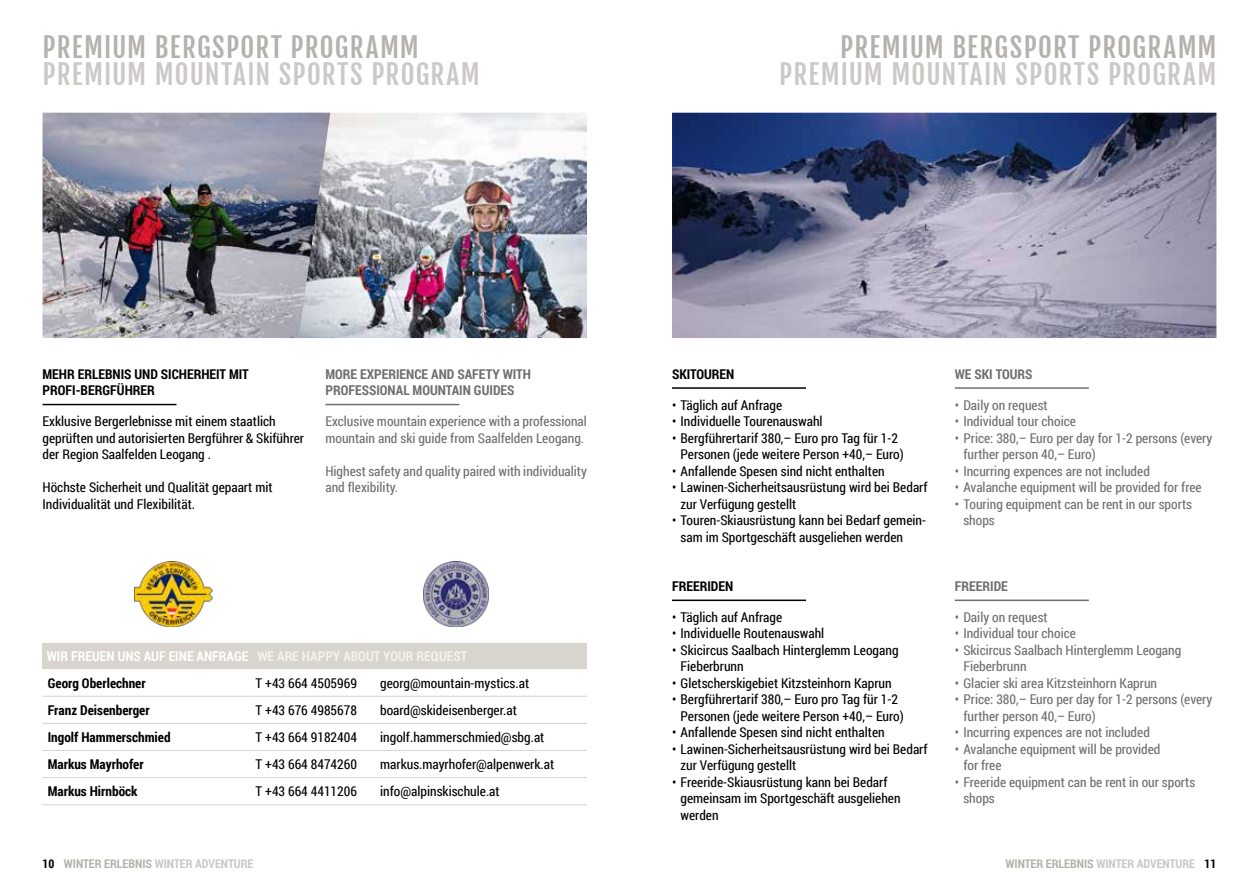
<style>
.page{position:relative;width:1259px;height:893px;background:#fff}
.page>*{position:absolute;margin:0;border:0;box-sizing:border-box;transform-origin:0 0}
.t1{font:27px "Fjalla One";letter-spacing:.045em;color:#cbc8c5}
.t2{font:27px "Fjalla One";letter-spacing:.045em;color:#b5b2ae}
.t3{font:13.5px/16.5px "Roboto Condensed";color:#000}
.t4{font:13.5px/16.5px "Roboto Condensed";color:#706f6f}
.t5{font:700 13.5px/16.5px "Roboto Condensed";color:#000}
.t6{font:700 13.5px/16.5px "Roboto Condensed";color:#706f6f}
.t7{font:700 13.5px/27.2px "Roboto Condensed";color:#fff}
.t8{font:700 12px "Roboto Condensed";color:#cbc8c5}
.s1{color:#f4f2f0}
.s2{color:#000}
.s3{color:#b5b2ae}
</style>
<div class="page">
<img style="left:330px;top:113px;width:257px;height:225px">
<img style="left:672px;top:113px;width:544px;height:225px">
<img style="left:43px;top:113px;width:287px;height:225px">
<hr style="left:43px;top:404px;width:133px;height:1px;background:#000">
<hr style="left:325px;top:404px;width:134px;height:1px;background:#706f6f">
<hr style="left:672px;top:387px;width:134px;height:2px;background:#000">
<hr style="left:672px;top:600px;width:134px;height:1px;background:#000">
<hr style="left:955px;top:387px;width:134px;height:2px;background:#706f6f">
<hr style="left:955px;top:600px;width:134px;height:1px;background:#706f6f">
<img style="left:135px;top:562px;width:77px;height:64px">
<img style="left:424px;top:562px;width:64px;height:64px">
<div style="left:43px;top:644px;width:544px;height:25px;background:#d8d4ce"></div>
<hr style="left:43px;top:696px;width:207px;height:1px;background:#d8d4ce">
<hr style="left:250px;top:696px;width:125px;height:1px;background:#d8d4ce">
<hr style="left:375px;top:696px;width:212px;height:1px;background:#d8d4ce">
<hr style="left:43px;top:723px;width:207px;height:1px;background:#d8d4ce">
<hr style="left:250px;top:723px;width:125px;height:1px;background:#d8d4ce">
<hr style="left:375px;top:723px;width:212px;height:1px;background:#d8d4ce">
<hr style="left:43px;top:750px;width:207px;height:1px;background:#d8d4ce">
<hr style="left:250px;top:750px;width:125px;height:1px;background:#d8d4ce">
<hr style="left:375px;top:750px;width:212px;height:1px;background:#d8d4ce">
<hr style="left:43px;top:777px;width:207px;height:1px;background:#d8d4ce">
<hr style="left:250px;top:777px;width:125px;height:1px;background:#d8d4ce">
<hr style="left:375px;top:777px;width:212px;height:1px;background:#d8d4ce">
<hr style="left:43px;top:804px;width:207px;height:1px;background:#d8d4ce">
<hr style="left:250px;top:804px;width:125px;height:1px;background:#d8d4ce">
<hr style="left:375px;top:804px;width:212px;height:1px;background:#d8d4ce">
<h1 class="t2" style="left:43px;top:31px;width:378px">PREMIUM BERGSPORT PROGRAMM</h1>
<h1 class="t1" style="left:43px;top:58px;width:439px">PREMIUM MOUNTAIN SPORTS PROGRAM</h1>
<h1 class="t2" style="left:840px;top:31px;width:378px">PREMIUM BERGSPORT PROGRAMM</h1>
<h1 class="t1" style="left:779px;top:58px;width:439px">PREMIUM MOUNTAIN SPORTS PROGRAM</h1>
<p class="t5" style="left:43px;top:365px;width:208px">MEHR ERLEBNIS UND SICHERHEIT MIT<br>PROFI-BERGFÜHRER</p>
<p class="t3" style="left:43px;top:413px;width:263px">Exklusive Bergerlebnisse mit einem staatlich geprüften und autorisierten Bergführer &amp; Skiführer der Region Saalfelden Leogang .</p>
<p class="t3" style="left:43px;top:478px;width:232px">Höchste Sicherheit und Qualität gepaart mit<br>Individualität und Flexibilität.</p>
<p class="t6" style="left:325px;top:365px;width:207px">MORE EXPERIENCE AND SAFETY WITH<br>PROFESSIONAL MOUNTAIN GUIDES</p>
<p class="t4" style="left:325px;top:413px;width:263px">Exclusive mountain experience with a professional mountain and ski guide from Saalfelden Leogang.</p>
<p class="t4" style="left:325px;top:462px;width:263px">Highest safety and quality paired with individuality and flexibility.</p>
<p class="t7" style="left:47px;top:642px;width:422px">WIR FREUEN UNS AUF EINE ANFRAGE <span class="s1">WE ARE HAPPY ABOUT YOUR REQUEST<br></span><span class="s2">Georg Oberlechner</span></p>
<p class="t3" style="left:256px;top:674px;width:103px">T +43 664 4505969</p>
<p class="t3" style="left:380px;top:674px;width:151px">georg@mountain-mystics.at</p>
<p class="t5" style="left:48px;top:701px;width:104px">Franz Deisenberger</p>
<p class="t3" style="left:256px;top:701px;width:103px">T +43 676 4985678</p>
<p class="t3" style="left:380px;top:701px;width:138px">board@skideisenberger.at</p>
<p class="t5" style="left:48px;top:728px;width:124px">Ingolf Hammerschmied</p>
<p class="t3" style="left:256px;top:728px;width:103px">T +43 664 9182404</p>
<p class="t3" style="left:380px;top:728px;width:166px">ingolf.hammerschmied@sbg.at</p>
<p class="t5" style="left:48px;top:755px;width:97px">Markus Mayrhofer</p>
<p class="t3" style="left:256px;top:756px;width:103px">T +43 664 8474260</p>
<p class="t3" style="left:380px;top:756px;width:176px">markus.mayrhofer@alpenwerk.at</p>
<p class="t5" style="left:48px;top:783px;width:91px">Markus Hirnböck</p>
<p class="t3" style="left:256px;top:783px;width:103px">T +43 664 4411206</p>
<p class="t3" style="left:380px;top:783px;width:121px">info@alpinskischule.at</p>
<p class="t5" style="left:672px;top:365px;width:64px">SKITOUREN</p>
<p class="t3" style="left:672px;top:396px;width:112px">• Täglich auf Anfrage</p>
<p class="t3" style="left:672px;top:413px;width:152px">• Individuelle Tourenauswahl</p>
<p class="t3" style="left:680px;top:429px;width:225px;text-indent:-9px">• Bergführertarif 380,– Euro pro Tag für 1-2<br>Personen (jede weitere Person +40,– Euro)</p>
<p class="t3" style="left:672px;top:462px;width:214px">• Anfallende Spesen sind nicht enthalten</p>
<p class="t3" style="left:680px;top:478px;width:249px;text-indent:-9px">• Lawinen-Sicherheitsausrüstung wird bei Bedarf zur Verfügung gestellt</p>
<p class="t3" style="left:680px;top:511px;width:247px;text-indent:-9px">• Touren-Skiausrüstung kann bei Bedarf gemein&shy;sam im Sportgeschäft ausgeliehen werden</p>
<p class="t5" style="left:672px;top:577px;width:63px">FREERIDEN</p>
<p class="t3" style="left:672px;top:608px;width:112px">• Täglich auf Anfrage</p>
<p class="t3" style="left:672px;top:625px;width:154px">• Individuelle Routenauswahl</p>
<p class="t3" style="left:680px;top:641px;width:219px;text-indent:-9px">• Skicircus Saalbach Hinterglemm Leogang<br>Fieberbrunn</p>
<p class="t3" style="left:672px;top:674px;width:221px">• Gletscherskigebiet Kitzsteinhorn Kaprun</p>
<p class="t3" style="left:680px;top:691px;width:225px;text-indent:-9px">• Bergführertarif 380,– Euro pro Tag für 1-2<br>Personen (jede weitere Person +40,– Euro)</p>
<p class="t3" style="left:672px;top:724px;width:214px">• Anfallende Spesen sind nicht enthalten</p>
<p class="t3" style="left:680px;top:740px;width:249px;text-indent:-9px">• Lawinen-Sicherheitsausrüstung wird bei Bedarf zur Verfügung gestellt</p>
<p class="t3" style="left:680px;top:773px;width:222px;text-indent:-9px">• Freeride-Skiausrüstung kann bei Bedarf gemeinsam im Sportgeschäft ausgeliehen werden</p>
<p class="t6" style="left:955px;top:365px;width:79px">WE SKI TOURS</p>
<p class="t4" style="left:955px;top:396px;width:94px">• Daily on request</p>
<p class="t4" style="left:955px;top:413px;width:123px">• Individual tour choice</p>
<p class="t4" style="left:963px;top:429px;width:250px;text-indent:-9px">• Price: 380,– Euro per day for 1-2 persons (every further person 40,– Euro)</p>
<p class="t4" style="left:955px;top:462px;width:196px">• Incurring expences are not included</p>
<p class="t4" style="left:955px;top:478px;width:248px">• Avalanche equipment will be provided for free</p>
<p class="t4" style="left:963px;top:495px;width:230px;text-indent:-9px">• Touring equipment can be rent in our sports shops</p>
<p class="t6" style="left:955px;top:577px;width:55px">FREERIDE</p>
<p class="t4" style="left:955px;top:608px;width:94px">• Daily on request</p>
<p class="t4" style="left:955px;top:625px;width:123px">• Individual tour choice</p>
<p class="t4" style="left:963px;top:641px;width:219px;text-indent:-9px">• Skicircus Saalbach Hinterglemm Leogang<br>Fieberbrunn</p>
<p class="t4" style="left:955px;top:674px;width:204px">• Glacier ski area Kitzsteinhorn Kaprun</p>
<p class="t4" style="left:963px;top:691px;width:250px;text-indent:-9px">• Price: 380,– Euro per day for 1-2 persons (every further person 40,– Euro)</p>
<p class="t4" style="left:955px;top:724px;width:196px">• Incurring expences are not included</p>
<p class="t4" style="left:963px;top:740px;width:199px;text-indent:-9px">• Avalanche equipment will be provided for free</p>
<p class="t4" style="left:963px;top:773px;width:233px;text-indent:-9px">• Freeride equipment can be rent in our sports shops</p>
<p class="t8" style="left:43px;top:855px;width:212px"><span class="s2">10</span> <span class="s3">WINTER ERLEBNIS</span> WINTER ADVENTURE</p>
<p class="t8" style="left:1005px;top:855px;width:212px"><span class="s3">WINTER ERLEBNIS</span> WINTER ADVENTURE <span class="s2">11</span></p>
</div>
